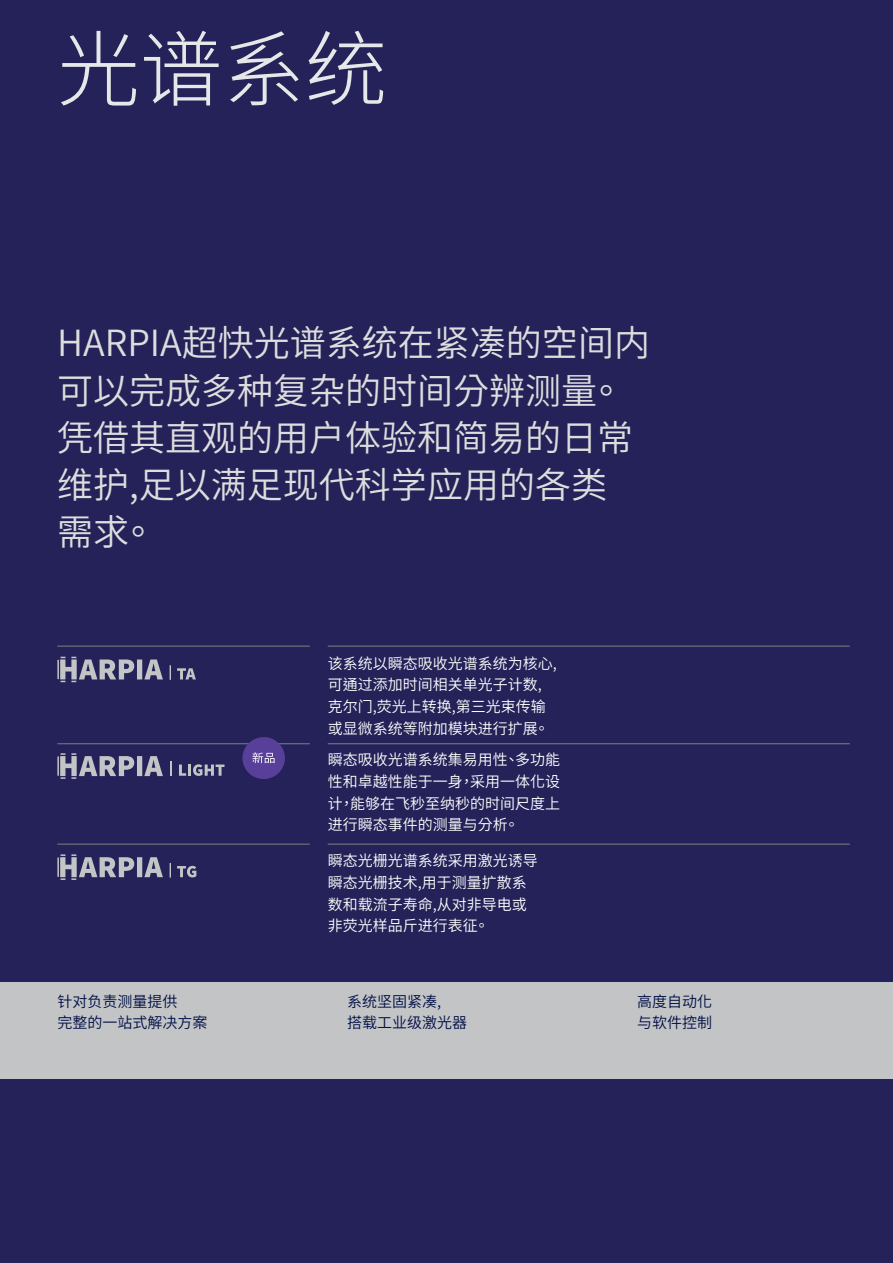
<style>
.page{position:relative;width:893px;height:1263px;background:#242258}
.page>*{position:absolute;margin:0;border:0;box-sizing:border-box;transform-origin:0 0}
.t1{font:300 82.5px "Source Han Sans TC";color:#e6e7e8}
.t2{font:36px/47.1px "Source Han Sans TC";color:#ddddde}
.t3{font:15px/21.6px "Source Han Sans TC";color:#fff}
.t4{font:15px/21.6px "Source Han Sans TC";color:#000e44}
</style>
<div class="page">
<div style="left:0;top:982px;width:893px;height:97px;background:#c2c4c6"></div>
<hr style="left:328px;top:646px;width:522px;height:1px;background:#7f8080">
<hr style="left:328px;top:743px;width:522px;height:1px;background:#7f8080">
<hr style="left:328px;top:844px;width:522px;height:1px;background:#7f8080">
<hr style="left:57px;top:743px;width:253px;height:1px;background:#7f8080">
<hr style="left:57px;top:844px;width:253px;height:1px;background:#7f8080">
<hr style="left:57px;top:646px;width:253px;height:1px;background:#7f8080">
<svg style="left:57px;top:657px;width:106px;height:25px"></svg>
<svg style="left:170px;top:665px;width:26px;height:15px"></svg>
<svg style="left:57px;top:854px;width:139px;height:26px"></svg>
<svg style="left:57px;top:753px;width:106px;height:26px"></svg>
<svg style="left:171px;top:761px;width:1px;height:15px"></svg>
<svg style="left:179px;top:764px;width:45px;height:12px"></svg>
<div style="left:242px;top:737px;width:43px;height:42px;background:#583f99;border-radius:50%"></div>
<svg style="left:252px;top:752px;width:23px;height:11px"></svg>
<h1 class="t1" style="left:57px;top:23px;width:332px">光谱系统</h1>
<h2 class="t2" style="left:57px;top:320px;width:594px">HARPIA超快光谱系统在紧凑的空间内可以完成多种复杂的时间分辨测量。凭借其直观的用户体验和简易的日常维护,足以满足现代科学应用的各类需求。</h2>
<p class="t4" style="left:57px;top:991px;width:151px">针对负责测量提供<br>完整的一站式解决方案</p>
<p class="t3" style="left:328px;top:653px;width:231px">该系统以瞬态吸收光谱系统为核心,可通过添加时间相关单光子计数,克尔门,荧光上转换,第三光束传输或显微系统等附加模块进行扩展。</p>
<p class="t3" style="left:328px;top:749px;width:234px;text-align:justify">瞬态吸收光谱系统集易用性、多功能性和卓越性能于一身，采用一体化设计，能够在飞秒至纳秒的时间尺度上进行瞬态事件的测量与分析。</p>
<p class="t3" style="left:328px;top:850px;width:212px">瞬态光栅光谱系统采用激光诱导瞬态光栅技术,用于测量扩散系数和载流子寿命,从对非导电或非荧光样品斤进行表征。</p>
<p class="t4" style="left:347px;top:991px;width:121px">系统坚固紧凑,<br>搭载工业级激光器</p>
<p class="t4" style="left:637px;top:991px;width:76px">高度自动化与软件控制</p>
</div>
